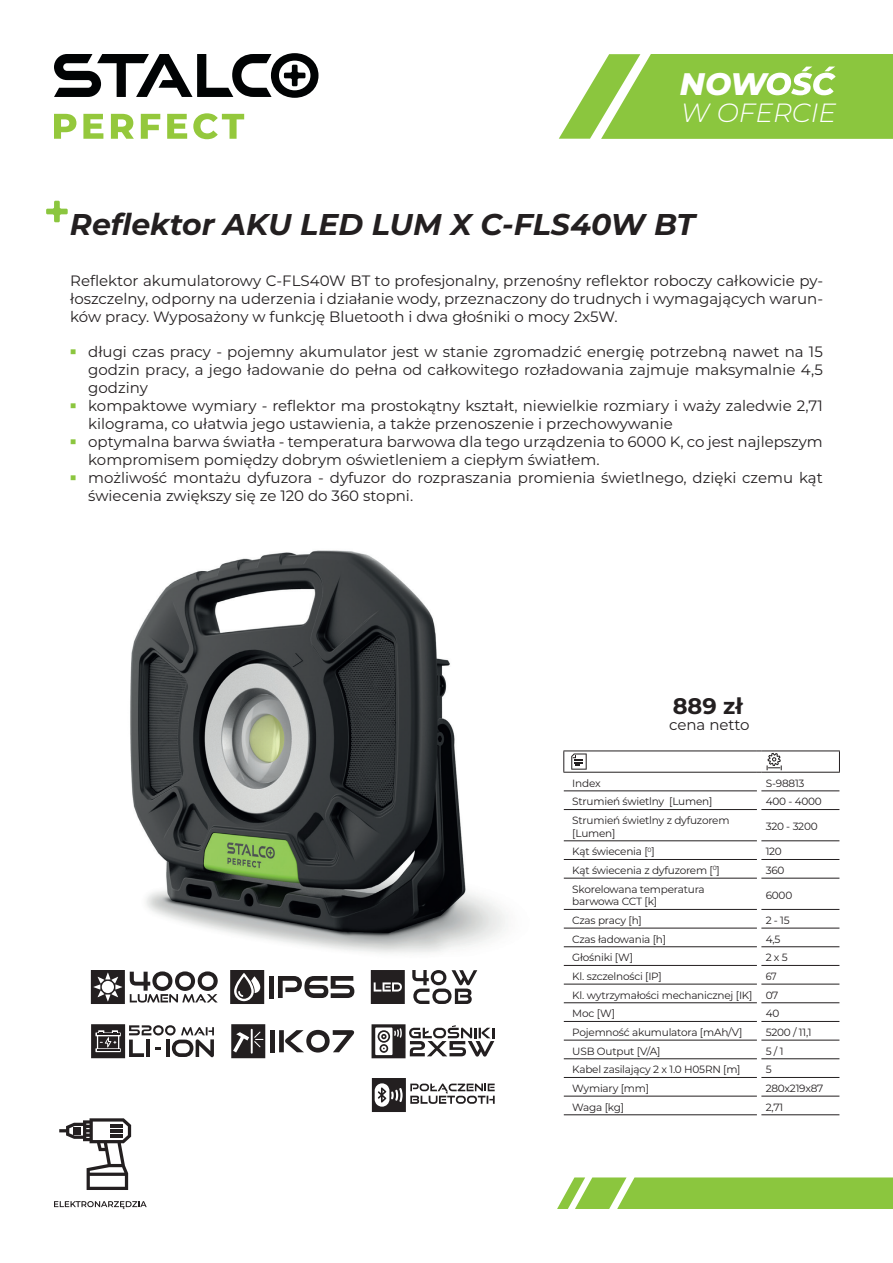
<style>
.page{position:relative;width:893px;height:1263px;background:#fff}
.page>*{position:absolute;margin:0;border:0;box-sizing:border-box;transform-origin:0 0}
.t1{font:italic 800 31.2px "Montserrat";color:#fff}
.t2{font:italic 700 30px "Montserrat";color:#231f20}
.t3{font:italic 300 26.4px "Montserrat";color:#fff}
.t4{font:700 22.5px "Montserrat";color:#231f20}
.t5{font:15px/18px "Montserrat";color:#231f20;text-align:justify}
.t6{font:10.5px/12.6px "Montserrat";letter-spacing:-.02em;color:#231f20}
.t7{font:10.5px/18.6px "Montserrat";letter-spacing:-.02em;color:#231f20;scale:.9 1}
.s1{font-family:"Leelawadee UI";color:#8bc63e}
</style>
<div class="page">
<svg style="left:557px;top:1177px;width:336px;height:32px;background:#95ca4e"></svg>
<svg style="left:54px;top:114px;width:22px;height:25px"></svg>
<svg style="left:83px;top:114px;width:20px;height:25px"></svg>
<svg style="left:111px;top:114px;width:23px;height:25px"></svg>
<svg style="left:141px;top:114px;width:19px;height:25px"></svg>
<svg style="left:167px;top:114px;width:20px;height:25px"></svg>
<svg style="left:193px;top:113px;width:51px;height:26px"></svg>
<svg style="left:54px;top:53px;width:264px;height:45px"></svg>
<svg style="left:559px;top:54px;width:334px;height:85px;background:#9bcd59"></svg>
<svg style="left:46px;top:201px;width:22px;height:21px"></svg>
<img style="left:130px;top:550px;width:377px;height:450px">
<svg style="left:59px;top:1118px;width:72px;height:72px"></svg>
<svg style="left:54px;top:1201px;width:93px;height:8px"></svg>
<svg style="left:230px;top:970px;width:34px;height:34px"></svg>
<hr style="left:269px;top:976px;width:4px;height:22px;background:#231f20">
<svg style="left:278px;top:976px;width:76px;height:22px"></svg>
<svg style="left:412px;top:970px;width:65px;height:34px"></svg>
<svg style="left:371px;top:970px;width:34px;height:34px"></svg>
<svg style="left:231px;top:1024px;width:34px;height:34px"></svg>
<div style="left:270px;top:1030px;width:5px;height:22px;background:#231f20"></div>
<svg style="left:279px;top:1030px;width:75px;height:22px"></svg>
<svg style="left:372px;top:1024px;width:122px;height:34px"></svg>
<svg style="left:91px;top:970px;width:127px;height:34px"></svg>
<svg style="left:91px;top:1024px;width:123px;height:34px"></svg>
<svg style="left:372px;top:1078px;width:123px;height:34px"></svg>
<hr style="left:564px;top:791px;width:193px;height:1px;background:#231f20">
<hr style="left:761px;top:791px;width:78px;height:1px;background:#231f20">
<hr style="left:564px;top:809px;width:193px;height:1px;background:#231f20">
<hr style="left:761px;top:809px;width:78px;height:1px;background:#231f20">
<hr style="left:564px;top:840px;width:193px;height:1px;background:#231f20">
<hr style="left:761px;top:840px;width:78px;height:1px;background:#231f20">
<hr style="left:564px;top:859px;width:193px;height:1px;background:#231f20">
<hr style="left:761px;top:859px;width:78px;height:1px;background:#231f20">
<hr style="left:564px;top:878px;width:193px;height:1px;background:#231f20">
<hr style="left:761px;top:878px;width:78px;height:1px;background:#231f20">
<hr style="left:564px;top:909px;width:193px;height:1px;background:#231f20">
<hr style="left:761px;top:909px;width:78px;height:1px;background:#231f20">
<hr style="left:564px;top:928px;width:193px;height:1px;background:#231f20">
<hr style="left:761px;top:928px;width:78px;height:1px;background:#231f20">
<hr style="left:564px;top:946px;width:193px;height:1px;background:#231f20">
<hr style="left:761px;top:946px;width:78px;height:1px;background:#231f20">
<hr style="left:564px;top:965px;width:193px;height:1px;background:#231f20">
<hr style="left:761px;top:965px;width:78px;height:1px;background:#231f20">
<hr style="left:564px;top:984px;width:193px;height:1px;background:#231f20">
<hr style="left:761px;top:984px;width:78px;height:1px;background:#231f20">
<hr style="left:564px;top:1002px;width:193px;height:1px;background:#231f20">
<hr style="left:761px;top:1002px;width:78px;height:1px;background:#231f20">
<hr style="left:564px;top:1021px;width:193px;height:1px;background:#231f20">
<hr style="left:761px;top:1021px;width:78px;height:1px;background:#231f20">
<hr style="left:564px;top:1040px;width:193px;height:1px;background:#231f20">
<hr style="left:761px;top:1040px;width:78px;height:1px;background:#231f20">
<hr style="left:564px;top:1058px;width:193px;height:1px;background:#231f20">
<hr style="left:761px;top:1058px;width:78px;height:1px;background:#231f20">
<hr style="left:564px;top:1077px;width:193px;height:1px;background:#231f20">
<hr style="left:761px;top:1077px;width:78px;height:1px;background:#231f20">
<hr style="left:564px;top:1096px;width:193px;height:1px;background:#231f20">
<hr style="left:761px;top:1096px;width:78px;height:1px;background:#231f20">
<hr style="left:564px;top:1114px;width:193px;height:1px;background:#231f20">
<hr style="left:761px;top:1114px;width:78px;height:1px;background:#231f20">
<hr style="left:563px;top:750px;width:194px;height:1px;background:#231f20">
<svg style="left:563px;top:751px;width:1px;height:21px"></svg>
<hr style="left:761px;top:750px;width:79px;height:1px;background:#231f20">
<svg style="left:839px;top:751px;width:1px;height:21px"></svg>
<hr style="left:563px;top:772px;width:194px;height:1px;background:#231f20">
<hr style="left:761px;top:772px;width:79px;height:1px;background:#231f20">
<svg style="left:571px;top:753px;width:16px;height:17px"></svg>
<svg style="left:767px;top:753px;width:15px;height:17px"></svg>
<h1 class="t1" style="left:680px;top:61px;width:88px">NOW</h1>
<h3 class="t3" style="left:681px;top:95px;width:157px">W OFERCIE</h3>
<h2 class="t2" style="left:70px;top:203px;width:627px">Reflektor AKU LED LUM X C-FLS40W BT</h2>
<p class="t5" style="left:70px;top:271px;width:755px">Reflektor akumulatorowy C-FLS40W BT to profesjonalny, przenośny reflektor roboczy całkowicie py&shy;łoszczelny, odporny na uderzenia i działanie wody, przeznaczony do trudnych i wymagających warun&shy;ków pracy. Wyposażony w funkcję Bluetooth i dwa głośniki o mocy 2x5W.</p>
<p class="t5" style="left:67px;top:343px;width:757px"><span class="s1">◾</span> długi czas pracy - pojemny akumulator jest w stanie zgromadzić energię potrzebną nawet na 15</p>
<p class="t5" style="left:88px;top:361px;width:736px">godzin pracy, a jego ładowanie do pełna od całkowitego rozładowania zajmuje maksymalnie 4,5</p>
<p class="t5" style="left:88px;top:379px;width:61px">godziny</p>
<p class="t5" style="left:67px;top:397px;width:757px"><span class="s1">◾</span> kompaktowe wymiary - reflektor ma prostokątny kształt, niewielkie rozmiary i waży zaledwie 2,71</p>
<p class="t5" style="left:88px;top:415px;width:586px">kilograma, co ułatwia jego ustawienia, a także przenoszenie i przechowywanie</p>
<p class="t5" style="left:67px;top:433px;width:757px"><span class="s1">◾</span> optymalna barwa światła - temperatura barwowa dla tego urządzenia to 6000 K, co jest najlepszym</p>
<p class="t5" style="left:88px;top:451px;width:513px">kompromisem pomiędzy dobrym oświetleniem a ciepłym światłem.</p>
<p class="t5" style="left:67px;top:469px;width:757px"><span class="s1">◾</span> możliwość montażu dyfuzora - dyfuzor do rozpraszania promienia świetlnego, dzięki czemu kąt</p>
<p class="t5" style="left:88px;top:487px;width:326px">świecenia zwiększy się ze 120 do 360 stopni.</p>
<h3 class="t4" style="left:673px;top:690px;width:71px">889 zł</h3>
<p class="t5" style="left:669px;top:715px;width:82px">cena netto</p>
<p class="t6" style="left:572px;top:776px;width:30px">Index</p>
<p class="t6" style="left:766px;top:776px;width:40px">S-98813</p>
<p class="t6" style="left:572px;top:795px;width:142px">Strumień świetlny [Lumen]</p>
<p class="t6" style="left:766px;top:795px;width:58px">400 - 4000</p>
<p class="t6" style="left:572px;top:813px;width:159px">Strumień świetlny z dyfuzorem [Lumen]</p>
<p class="t6" style="left:766px;top:820px;width:54px">320 - 3200</p>
<p class="t6" style="left:572px;top:845px;width:84px">Kąt świecenia [<sup>0</sup>]</p>
<p class="t6" style="left:766px;top:845px;width:18px">120</p>
<p class="t6" style="left:572px;top:863px;width:149px">Kąt świecenia z dyfuzorem [<sup>0</sup>]</p>
<p class="t6" style="left:766px;top:863px;width:20px">360</p>
<p class="t6" style="left:572px;top:882px;width:134px">Skorelowana temperatura barwowa CCT [k]</p>
<p class="t6" style="left:766px;top:888px;width:28px">6000</p>
<p class="t6" style="left:572px;top:913px;width:71px">Czas pracy [h]</p>
<p class="t6" style="left:766px;top:913px;width:26px">2 - 15</p>
<p class="t6" style="left:572px;top:932px;width:95px">Czas ładowania [h]</p>
<p class="t6" style="left:766px;top:932px;width:16px">4,5</p>
<p class="t6" style="left:572px;top:951px;width:62px">Głośniki [W]</p>
<p class="t6" style="left:766px;top:951px;width:24px">2 x 5</p>
<p class="t6" style="left:572px;top:969px;width:91px">Kl. szczelności [IP]</p>
<p class="t7" style="left:572px;top:966px;width:231px;text-indent:193px">67<br>Kl. wytrzymałości mechanicznej [IK] 07<br>Moc [W]</p>
<p class="t6" style="left:766px;top:1007px;width:15px">40</p>
<p class="t6" style="left:572px;top:1025px;width:172px">Pojemność akumulatora [mAh/V]</p>
<p class="t6" style="left:766px;top:1025px;width:48px">5200 / 11,1</p>
<p class="t6" style="left:572px;top:1044px;width:90px">USB Output [V/A]</p>
<p class="t6" style="left:766px;top:1044px;width:19px">5 / 1</p>
<p class="t6" style="left:572px;top:1063px;width:170px">Kabel zasilający 2 x 1.0 H05RN [m]</p>
<p class="t6" style="left:766px;top:1063px;width:7px">5</p>
<p class="t6" style="left:572px;top:1081px;width:78px">Wymiary [mm]</p>
<p class="t6" style="left:766px;top:1081px;width:59px">280x219x87</p>
<p class="t6" style="left:572px;top:1100px;width:53px">Waga [kg]</p>
<p class="t6" style="left:766px;top:1100px;width:19px">2,71</p>
</div>
